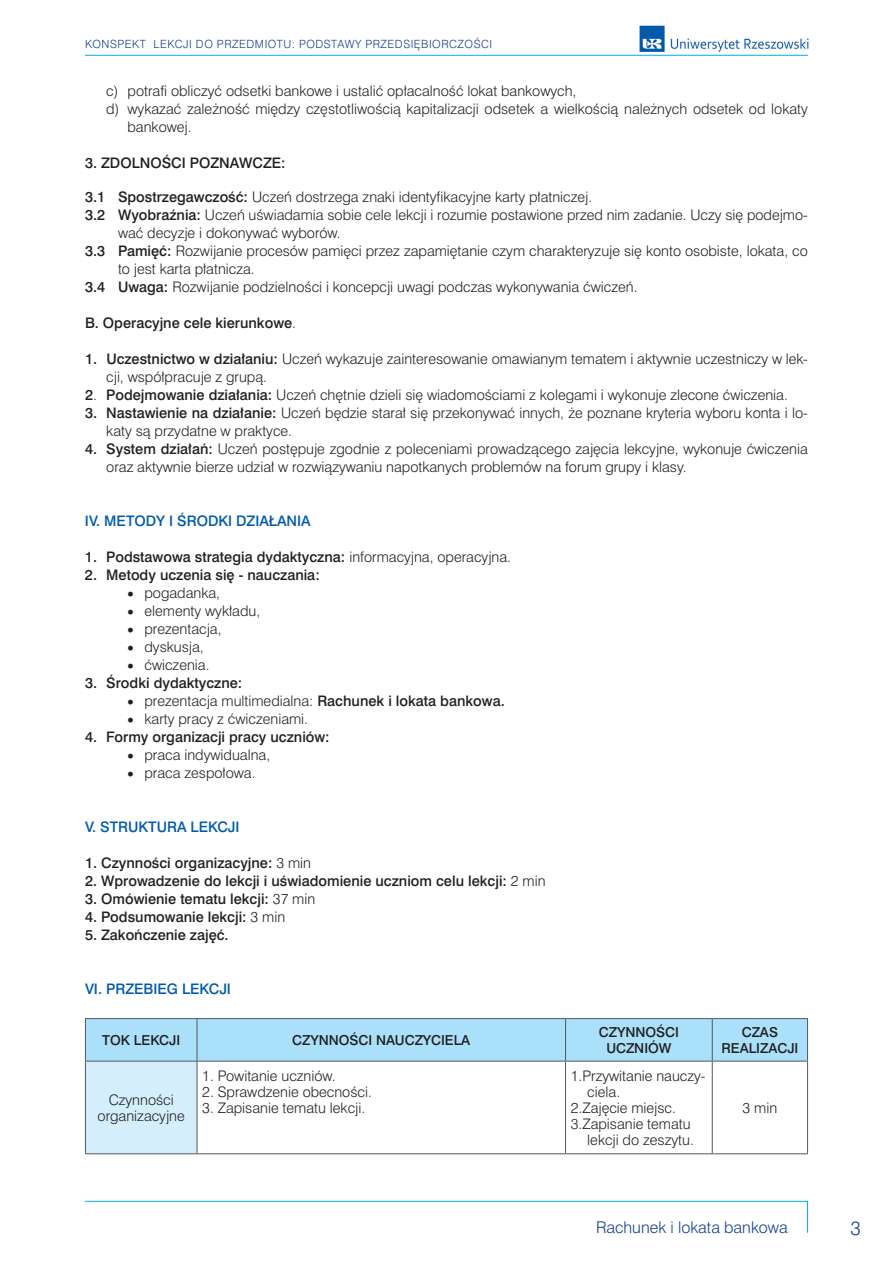
<style>
.page{position:relative;width:893px;height:1263px;background:#fff}
.page>*{position:absolute;margin:0;border:0;box-sizing:border-box;transform-origin:0 0}
.t1{font:18px "Swis 721 Lt PL";color:#123f90}
.t2{font:15px "Swis 721 Lt PL";color:#123f90}
.t3{font:13.5px/18px "Swis 721 Lt PL";color:#231f20}
.t4{font:13.5px "Swis 721 Md PL";color:#231f20}
.t5{font:13.5px "Swis 721 Md PL";color:#015aaa}
.t6{font:12.75px/15.3px "Swis 721 Md PL";color:#231f20;text-align:center}
.t7{font:10.5px "Swis 721 Lt PL";letter-spacing:.05em;color:#123f90}
.s1{font-family:"Swis 721 Md PL"}
.s2{font-family:"Swis 721 Lt PL"}
</style>
<div class="page">
<hr style="left:85px;top:1201px;width:723px;height:1px;background:#00aeef">
<hr style="left:807px;top:1201px;width:1px;height:32px;background:#00aeef">
<img style="left:639px;top:25px;width:170px;height:26px">
<hr style="left:85px;top:55px;width:723px;height:1px;background:#00aeef">
<div style="left:86px;top:1019px;width:721px;height:42px;background:#aae0f9"></div>
<div style="left:85px;top:1061px;width:112px;height:93px;background:#d4effb"></div>
<hr style="left:85px;top:1018px;width:112px;height:1px;background:#57585a">
<hr style="left:85px;top:1019px;width:1px;height:42px;background:#57585a">
<hr style="left:197px;top:1018px;width:369px;height:1px;background:#57585a">
<hr style="left:197px;top:1019px;width:1px;height:42px;background:#57585a">
<hr style="left:566px;top:1018px;width:146px;height:1px;background:#57585a">
<hr style="left:565px;top:1019px;width:1px;height:42px;background:#57585a">
<hr style="left:712px;top:1018px;width:96px;height:1px;background:#57585a">
<hr style="left:712px;top:1019px;width:1px;height:42px;background:#57585a">
<hr style="left:807px;top:1019px;width:1px;height:42px;background:#57585a">
<hr style="left:85px;top:1061px;width:112px;height:1px;background:#57585a">
<hr style="left:85px;top:1061px;width:1px;height:92px;background:#57585a">
<hr style="left:197px;top:1061px;width:369px;height:1px;background:#57585a">
<hr style="left:197px;top:1061px;width:1px;height:92px;background:#57585a">
<hr style="left:566px;top:1061px;width:146px;height:1px;background:#57585a">
<hr style="left:565px;top:1061px;width:1px;height:92px;background:#57585a">
<hr style="left:712px;top:1061px;width:96px;height:1px;background:#57585a">
<hr style="left:712px;top:1061px;width:1px;height:92px;background:#57585a">
<hr style="left:807px;top:1061px;width:1px;height:92px;background:#57585a">
<hr style="left:85px;top:1153px;width:112px;height:1px;background:#57585a">
<hr style="left:197px;top:1153px;width:369px;height:1px;background:#57585a">
<hr style="left:566px;top:1153px;width:146px;height:1px;background:#57585a">
<hr style="left:712px;top:1153px;width:96px;height:1px;background:#57585a">
<p class="t7" style="left:85px;top:37px;width:409px">KONSPEKT LEKCJI DO PRZEDMIOTU: PODSTAWY PRZEDSIĘBIORCZOŚCI</p>
<p class="t3" style="left:106px;top:82px;width:472px">c) potrafi obliczyć odsetki bankowe i ustalić opłacalność lokat bankowych,</p>
<p class="t3" style="left:106px;top:100px;width:703px">d) wykazać zależność między częstotliwością kapitalizacji odsetek a wielkością należnych odsetek od lokaty</p>
<p class="t3" style="left:128px;top:118px;width:66px">bankowej.</p>
<p class="t4" style="left:85px;top:154px;width:202px">3. ZDOLNOŚCI POZNAWCZE:</p>
<p class="t3" style="left:85px;top:188px;width:509px"><span class="s1">3.1 Spostrzegawczość:</span> Uczeń dostrzega znaki identyfikacyjne karty płatniczej.</p>
<p class="t3" style="left:85px;top:206px;width:724px"><span class="s1">3.2 Wyobraźnia:</span> Uczeń uświadamia sobie cele lekcji i rozumie postawione przed nim zadanie. Uczy się podejmo-</p>
<p class="t3" style="left:118px;top:224px;width:224px">wać decyzje i dokonywać wyborów.</p>
<p class="t3" style="left:85px;top:242px;width:724px"><span class="s1">3.3 Pamięć:</span> Rozwijanie procesów pamięci przez zapamiętanie czym charakteryzuje się konto osobiste, lokata, co</p>
<p class="t3" style="left:118px;top:260px;width:138px">to jest karta płatnicza.</p>
<p class="t3" style="left:85px;top:278px;width:554px"><span class="s1">3.4 Uwaga:</span> Rozwijanie podzielności i koncepcji uwagi podczas wykonywania ćwiczeń.</p>
<p class="t4" style="left:85px;top:314px;width:213px">B. Operacyjne cele kierunkowe<span class="s2">.</span></p>
<p class="t3" style="left:106px;top:350px;width:703px;text-indent:-21px"><span class="s1">1. Uczestnictwo w działaniu:</span> Uczeń wykazuje zainteresowanie omawianym tematem i aktywnie uczestniczy w lek&shy;cji, współpracuje z grupą.</p>
<p class="t3" style="left:85px;top:386px;width:704px"><span class="s1">2</span>. <span class="s1">Podejmowanie działania:</span> Uczeń chętnie dzieli się wiadomościami z kolegami i wykonuje zlecone ćwiczenia.</p>
<p class="t3" style="left:106px;top:404px;width:703px;text-indent:-21px"><span class="s1">3. Nastawienie na działanie:</span> Uczeń będzie starał się przekonywać innych, że poznane kryteria wyboru konta i lo&shy;katy są przydatne w praktyce.</p>
<p class="t3" style="left:106px;top:440px;width:703px;text-indent:-21px"><span class="s1">4. System działań:</span> Uczeń postępuje zgodnie z poleceniami prowadzącego zajęcia lekcyjne, wykonuje ćwiczenia oraz aktywnie bierze udział w rozwiązywaniu napotkanych problemów na forum grupy i klasy.</p>
<p class="t5" style="left:85px;top:512px;width:227px">IV. METODY I ŚRODKI DZIAŁANIA</p>
<p class="t4" style="left:85px;top:548px;width:428px">1. Podstawowa strategia dydaktyczna: <span class="s2">informacyjna, operacyjna.</span></p>
<p class="t4" style="left:85px;top:566px;width:236px">2. Metody uczenia się - nauczania:</p>
<p class="t3" style="left:128px;top:584px;width:94px">• pogadanka,</p>
<p class="t3" style="left:128px;top:602px;width:134px">• elementy wykładu,</p>
<p class="t3" style="left:128px;top:620px;width:96px">• prezentacja,</p>
<p class="t3" style="left:128px;top:638px;width:78px">• dyskusja,</p>
<p class="t3" style="left:128px;top:656px;width:84px">• ćwiczenia.</p>
<p class="t4" style="left:85px;top:674px;width:159px">3. Środki dydaktyczne:</p>
<p class="t3" style="left:128px;top:692px;width:379px">• prezentacja multimedialna: <span class="s1">Rachunek i lokata bankowa.</span></p>
<p class="t3" style="left:128px;top:710px;width:182px">• karty pracy z ćwiczeniami.</p>
<p class="t4" style="left:85px;top:728px;width:246px">4. Formy organizacji pracy uczniów:</p>
<p class="t3" style="left:128px;top:746px;width:144px">• praca indywidualna,</p>
<p class="t3" style="left:128px;top:764px;width:130px">• praca zespołowa.</p>
<p class="t5" style="left:85px;top:818px;width:156px">V. STRUKTURA LEKCJI</p>
<p class="t4" style="left:85px;top:854px;width:228px">1. Czynności organizacyjne: <span class="s2">3 min</span></p>
<p class="t4" style="left:85px;top:872px;width:462px">2. Wprowadzenie do lekcji i uświadomienie uczniom celu lekcji: <span class="s2">2 min</span></p>
<p class="t4" style="left:85px;top:890px;width:232px">3. Omówienie tematu lekcji: <span class="s2">37 min</span></p>
<p class="t4" style="left:85px;top:908px;width:202px">4. Podsumowanie lekcji: <span class="s2">3 min</span></p>
<p class="t4" style="left:85px;top:926px;width:145px">5. Zakończenie zajęć.</p>
<p class="t5" style="left:85px;top:980px;width:147px">VI. PRZEBIEG LEKCJI</p>
<p class="t6" style="left:102px;top:1032px;width:79px">TOK LEKCJI</p>
<p class="t6" style="left:292px;top:1032px;width:180px">CZYNNOŚCI NAUCZYCIELA</p>
<p class="t6" style="left:599px;top:1025px;width:82px">CZYNNOŚCI<br>UCZNIÓW</p>
<p class="t6" style="left:721px;top:1025px;width:78px">CZAS<br>REALIZACJI</p>
<p class="t3" style="left:98px;top:1091px;width:89px;line-height:16.2px;text-align:center">Czynności organizacyjne</p>
<p class="t3" style="left:202px;top:1066px;width:135px">1. Powitanie uczniów.</p>
<p class="t3" style="left:202px;top:1082px;width:171px">2. Sprawdzenie obecności.</p>
<p class="t3" style="left:202px;top:1098px;width:164px">3. Zapisanie tematu lekcji.</p>
<p class="t3" style="left:571px;top:1066px;width:136px">1.Przywitanie nauczy-</p>
<p class="t3" style="left:587px;top:1082px;width:34px">ciela.</p>
<p class="t3" style="left:571px;top:1098px;width:107px">2.Zajęcie miejsc.</p>
<p class="t3" style="left:571px;top:1115px;width:121px">3.Zapisanie tematu</p>
<p class="t3" style="left:587px;top:1131px;width:108px">lekcji do zeszytu.</p>
<p class="t3" style="left:743px;top:1098px;width:36px">3 min</p>
<p class="t2" style="left:596px;top:1217px;width:193px">Rachunek i lokata bankowa</p>
<h1 class="t1" style="left:850px;top:1216px;width:12px">3</h1>
</div>
